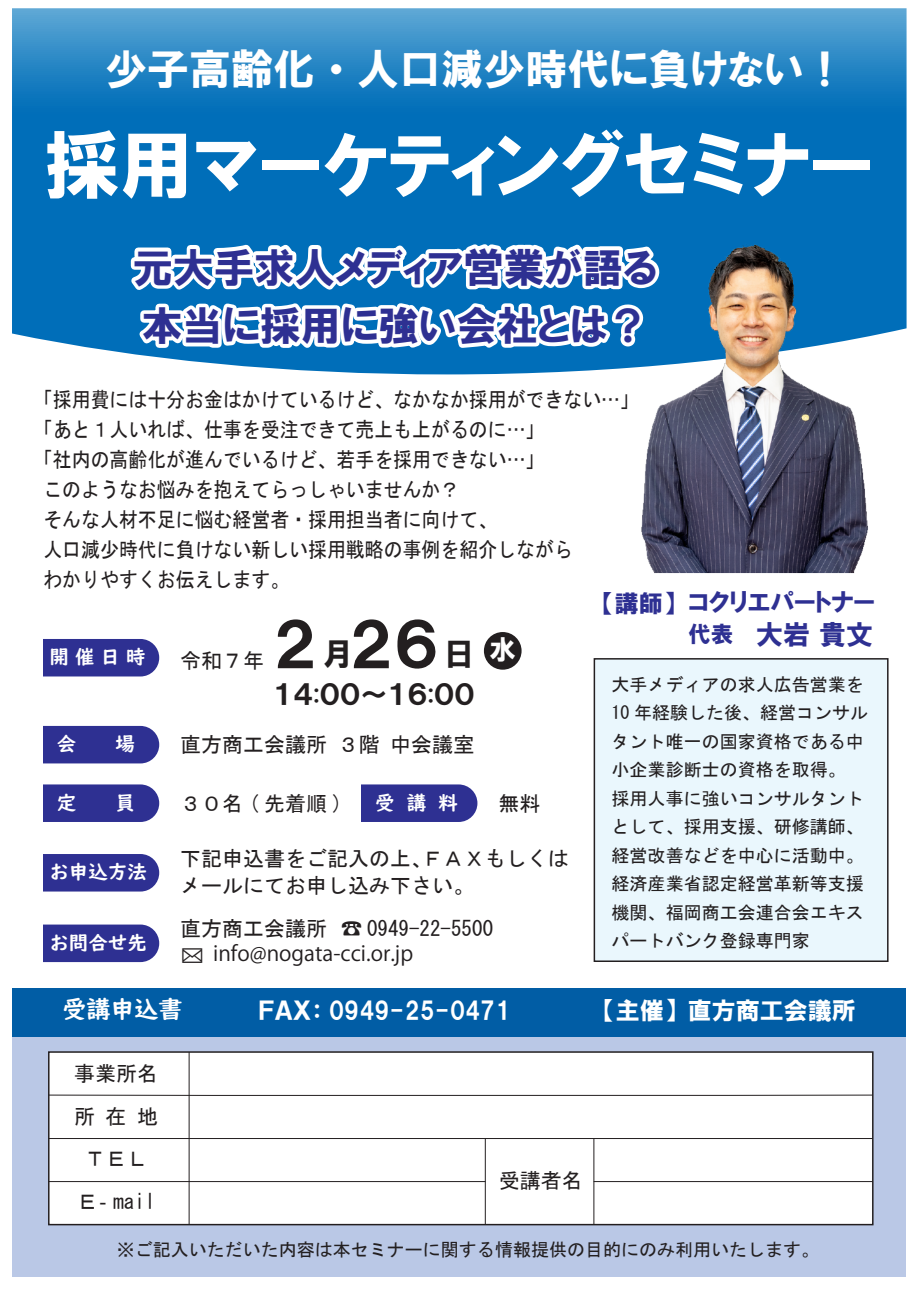
<style>
.page{position:relative;width:919px;height:1289px;background:#fff}
.page>*{position:absolute;margin:0;border:0;box-sizing:border-box;transform-origin:0 0}
.t1{font:75px "HGP Soei Kakugothic UB";color:#fff}
.t2{font:60px "HGP Soei Kakugothic UB";color:#231f20}
.t3{font:42px "HGP Soei Kakugothic UB";color:#fff}
.t4{font:40.5px/58.5px "HGP Soei Kakugothic UB";color:#2e3092}
.t5{font:31.5px "HGP Soei Kakugothic UB";color:#231f20}
.t6{font:27.3px "HGP Soei Kakugothic UB";color:#fff}
.t7{font:27px "HGP Soei Kakugothic UB";color:#231f20}
.t8{font:27px "HGP Soei Kakugothic UB";color:#2e3092}
.t9{font:26.7px "Meiryo UI";color:#231f20;scale:.92 1}
.t10{font:25.5px "HGP Soei Kakugothic UB";color:#2e3092}
.t11{font:24px "HGP Soei Kakugothic UB";color:#fff}
.t12{font:24px "UD Digi Kyokasho NP B";color:#fff}
.t13{font:24px "HGP Soei Kakugothic UB";color:#2e3092}
.t14{font:21px "MS Gothic";color:#231f20;scale:.9 1}
.t15{font:21px/42.6px "MS Gothic";color:#231f20;text-align:center}
.t16{font:21px "Koz Go Pr 6 N";color:#231f20}
.t17{font:19.5px "UD Digi Kyokasho NP B";color:#fff}
.t18{font:18px/28.5px "MS Gothic";color:#231f20}
.s1{font-size:22.5px}
.s2{font-size:60px}
.s3{font-family:"Koz Go Pr 6 N"}
</style>
<div class="page">
<div style="left:593px;top:658px;width:295px;height:304px;background:#eaf7fd;border:2px solid #231f20"></div>
<div style="left:13px;top:1015px;width:892px;height:261px;background:#bac8e6"></div>
<div style="left:13px;top:988px;width:892px;height:48px;background:#015da5"></div>
<div style="left:48px;top:1051px;width:826px;height:175px;background:#fff"></div>
<svg style="left:48px;top:1094px;width:825px;height:1px"></svg>
<hr style="left:49px;top:1138px;width:823px;height:1px;background:#231f20">
<hr style="left:189px;top:1052px;width:1px;height:172px;background:#231f20">
<hr style="left:49px;top:1181px;width:436px;height:1px;background:#231f20">
<hr style="left:593px;top:1181px;width:279px;height:1px;background:#231f20">
<hr style="left:485px;top:1138px;width:1px;height:86px;background:#231f20">
<hr style="left:593px;top:1138px;width:1px;height:86px;background:#231f20">
<svg style="left:12px;top:8px;width:894px;height:345px;background:#147abf"></svg>
<img style="left:602px;top:230px;width:305px;height:344px">
<div style="left:43px;top:639px;width:116px;height:37px;background:#2e3092"></div>
<div style="left:43px;top:784px;width:116px;height:38px;background:#2e3092"></div>
<div style="left:361px;top:784px;width:116px;height:38px;background:#2e3092"></div>
<div style="left:43px;top:854px;width:116px;height:37px;background:#2e3092"></div>
<div style="left:43px;top:924px;width:116px;height:38px;background:#2e3092"></div>
<div style="left:43px;top:726px;width:116px;height:37px;background:#2e3092"></div>
<svg style="left:123px;top:238px;width:539px;height:141px"></svg>
<div style="left:484px;top:632px;width:37px;height:37px;background:#231f20;border-radius:50%"></div>
<h3 class="t3" style="left:105px;top:48px;width:742px">少子高齢化・人口減少時代に負けない！</h3>
<h1 class="t1" style="left:44px;top:127px;width:830px">採用マーケティングセミナー</h1>
<h3 class="t4" style="left:133px;top:238px;width:526px">元大手求人メディア営業が語る本当に採用に強い会社とは？</h3>
<p class="t14" style="left:34px;top:389px;width:674px">「採用費には十分お金はかけているけど、なかなか採用ができない…」</p>
<p class="t14" style="left:34px;top:419px;width:569px">「あと１人いれば、仕事を受注できて売上も上がるのに…」</p>
<p class="t14" style="left:34px;top:449px;width:569px">「社内の高齢化が進んでいるけど、若手を採用できない…」</p>
<p class="t14" style="left:43px;top:479px;width:464px">このようなお悩みを抱えてらっしゃいませんか？</p>
<p class="t14" style="left:43px;top:509px;width:506px">そんな人材不足に悩む経営者・採用担当者に向けて、</p>
<p class="t14" style="left:43px;top:539px;width:590px">人口減少時代に負けない新しい採用戦略の事例を紹介しながら</p>
<p class="t14" style="left:43px;top:569px;width:274px">わかりやすくお伝えします。</p>
<h3 class="t13" style="left:602px;top:591px;width:73px">【講師】</h3>
<h3 class="t10" style="left:688px;top:589px;width:188px">コクリエパートナー</h3>
<p class="t17" style="left:49px;top:645px;width:98px">開 催 日 時</p>
<p class="t15" style="left:180px;top:638px;width:85px">令和７年</p>
<h2 class="t2" style="left:273px;top:614px;width:46px">２</h2>
<h3 class="t8" style="left:688px;top:620px;width:186px"><span class="s1">代表</span> 大岩 貴文</h3>
<h3 class="t5" style="left:322px;top:638px;width:154px">月<span class="s2">２６</span>日</h3>
<h3 class="t6" style="left:489px;top:636px;width:29px">水</h3>
<h3 class="t7" style="left:273px;top:680px;width:203px">１４:００～１６:００</h3>
<p class="t17" style="left:57px;top:732px;width:79px">会　　場</p>
<p class="t15" style="left:180px;top:723px;width:295px">直方商工会議所 ３階 中会議室</p>
<p class="t17" style="left:57px;top:790px;width:79px">定　　員</p>
<p class="t17" style="left:375px;top:790px;width:84px">受 講 料</p>
<p class="t15" style="left:180px;top:782px;width:164px">３０名 ( 先着順 )</p>
<p class="t15" style="left:498px;top:782px;width:43px">無料</p>
<p class="t15" style="left:180px;top:844px;width:390px;line-height:27px;text-align:left">下記申込書をご記入の上、ＦＡＸもしくはメールにてお申し込み下さい。</p>
<p class="t17" style="left:49px;top:860px;width:99px">お申込方法</p>
<p class="t17" style="left:49px;top:930px;width:99px">お問合せ先</p>
<p class="t15" style="left:180px;top:907px;width:314px">直方商工会議所 <span class="s3">☎</span> 0949-22-5500</p>
<h3 class="t9" style="left:180px;top:936px;width:28px">✉</h3>
<p class="t16" style="left:213px;top:941px;width:201px">info@nogata-cci.or.jp</p>
<p class="t18" style="left:611px;top:670px;width:258px">大手メディアの求人広告営業を<br>10 年経験した後、経営コンサルタント唯一の国家資格である中小企業診断士の資格を取得。採用人事に強いコンサルタントとして、採用支援、研修講師、経営改善などを中心に活動中。経済産業省認定経営革新等支援機関、福岡商工会連合会エキスパートバンク登録専門家</p>
<h3 class="t12" style="left:62px;top:994px;width:121px">受講申込書</h3>
<p class="t15" style="left:74px;top:1052px;width:85px">事業所名所 在 地<br>ＴＥＬ<br>Ｅ‐mail</p>
<h3 class="t11" style="left:258px;top:998px;width:253px">ＦＡＸ： 0949-25-0471</h3>
<h3 class="t11" style="left:603px;top:998px;width:253px">【主催】直方商工会議所</h3>
<p class="t15" style="left:499px;top:1158px;width:85px">受講者名</p>
<p class="t18" style="left:117px;top:1235px;width:704px">※ご記入いただいた内容は本セミナーに関する情報提供の目的にのみ利用いたします。</p>
</div>
